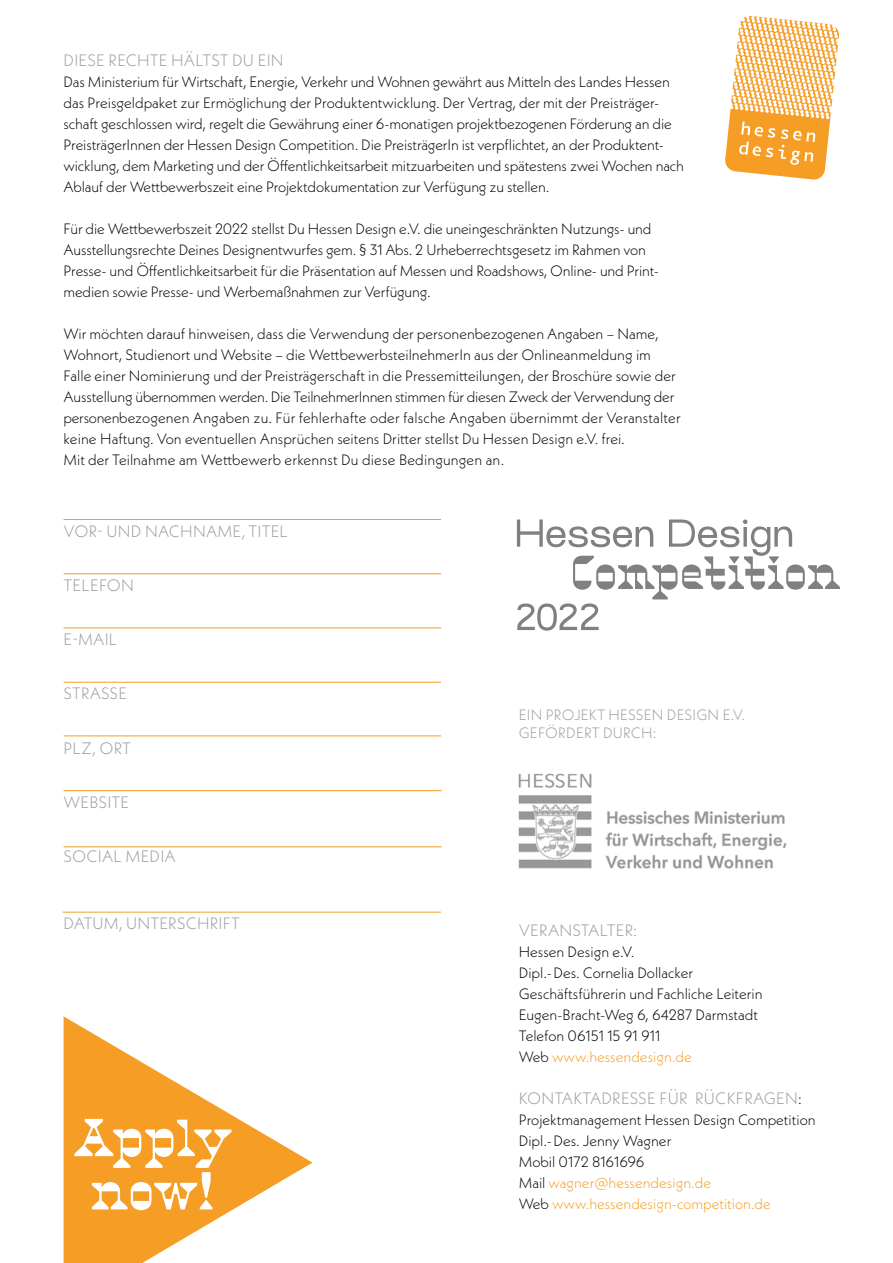
<style>
.page{position:relative;width:893px;height:1263px;background:#fff}
.page>*{position:absolute;margin:0;border:0;box-sizing:border-box;transform-origin:0 0}
.t1{font:53.25px/53.2px "ABC Pareto Triangular";letter-spacing:-.01em;color:#fff}
.t2{font:300 16.5px "Neue Kabel";letter-spacing:.01em;color:#9c9c9c}
.t3{font:300 15px/21px "Neue Kabel";letter-spacing:-.01em;color:#000}
.t4{font:300 15px/18px "Neue Kabel";letter-spacing:.01em;color:#9c9c9c}
.s1{color:#f59d24}
.s2{font-size:15px;color:#000}
</style>
<div class="page">
<img style="left:518px;top:773px;width:269px;height:96px">
<svg style="left:725px;top:16px;width:114px;height:164px"></svg>
<hr style="left:64px;top:519px;width:377px;height:1px;background:#f59d24">
<hr style="left:64px;top:573px;width:377px;height:1px;background:#f59d24">
<hr style="left:64px;top:735px;width:377px;height:1px;background:#f59d24">
<hr style="left:64px;top:627px;width:377px;height:1px;background:#f59d24">
<hr style="left:64px;top:790px;width:378px;height:1px;background:#f59d24">
<hr style="left:64px;top:682px;width:377px;height:1px;background:#f59d24">
<hr style="left:64px;top:846px;width:378px;height:1px;background:#f59d24">
<hr style="left:63px;top:912px;width:378px;height:1px;background:#f59d24">
<svg style="left:64px;top:1016px;width:248px;height:247px;fill:#f59d24"></svg>
<svg style="left:517px;top:519px;width:323px;height:112px"></svg>
<p class="t2" style="left:64px;top:50px;width:222px">DIESE RECHTE HÄLTST DU EIN</p>
<p class="t3" style="left:64px;top:72px;width:622px">Das Ministerium für Wirtschaft, Energie, Verkehr und Wohnen gewährt aus Mitteln des Landes Hessen das Preisgeldpaket zur Ermöglichung der Produktentwicklung. Der Vertrag, der mit der Preisträger&shy;schaft geschlossen wird, regelt die Gewährung einer 6-monatigen projektbezogenen Förderung an die PreisträgerInnen der Hessen Design Competition. Die PreisträgerIn ist verpflichtet, an der Produktent&shy;wicklung, dem Marketing und der Öffentlichkeitsarbeit mitzuarbeiten und spätestens zwei Wochen nach Ablauf der Wettbewerbszeit eine Projektdokumentation zur Verfügung zu stellen.</p>
<p class="t3" style="left:64px;top:219px;width:597px">Für die Wettbewerbszeit 2022 stellst Du Hessen Design e.V. die uneingeschränkten Nutzungs- und Ausstellungsrechte Deines Designentwurfes gem. § 31 Abs. 2 Urheberrechtsgesetz im Rahmen von Presse- und Öffentlichkeitsarbeit für die Präsentation auf Messen und Roadshows, Online- und Print&shy;medien sowie Presse- und Werbemaßnahmen zur Verfügung.</p>
<p class="t3" style="left:64px;top:324px;width:619px">Wir möchten darauf hinweisen, dass die Verwendung der personenbezogenen Angaben – Name, Wohnort, Studienort und Website – die WettbewerbsteilnehmerIn aus der Onlineanmeldung im Falle einer Nominierung und der Preisträgerschaft in die Pressemitteilungen, der Broschüre sowie der Ausstellung übernommen werden. Die TeilnehmerInnen stimmen für diesen Zweck der Verwendung der personenbezogenen Angaben zu. Für fehlerhafte oder falsche Angaben übernimmt der Veranstalter keine Haftung. Von eventuellen Ansprüchen seitens Dritter stellst Du Hessen Design e.V. frei.<br>Mit der Teilnahme am Wettbewerb erkennst Du diese Bedingungen an.</p>
<p class="t2" style="left:64px;top:521px;width:226px">VOR- UND NACHNAME, TITEL</p>
<p class="t2" style="left:64px;top:575px;width:72px">TELEFON</p>
<p class="t2" style="left:64px;top:629px;width:55px">E-MAIL</p>
<p class="t2" style="left:64px;top:683px;width:65px">STRASSE</p>
<p class="t2" style="left:64px;top:737px;width:69px">PLZ, ORT</p>
<p class="t2" style="left:64px;top:791px;width:67px">WEBSITE</p>
<p class="t2" style="left:64px;top:845px;width:114px">SOCIAL MEDIA</p>
<p class="t2" style="left:64px;top:913px;width:178px">DATUM, UNTERSCHRIFT</p>
<h1 class="t1" style="left:74px;top:1108px;width:159px">Apply now!</h1>
<p class="t4" style="left:519px;top:705px;width:228px">EIN PROJEKT HESSEN DESIGN E.V.<br>GEFÖRDERT DURCH:</p>
<p class="t2" style="left:519px;top:920px;width:120px">VERANSTALTER:</p>
<p class="t3" style="left:519px;top:941px;width:245px">Hessen Design e.V.<br>Dipl.-Des. Cornelia Dollacker<br>Geschäftsführerin und Fachliche Leiterin<br>Eugen-Bracht-Weg 6, 64287 Darmstadt<br>Telefon 06151 15 91 911<br>Web <span class="s1">www.hessendesign.de</span></p>
<p class="t2" style="left:519px;top:1088px;width:284px">KONTAKTADRESSE FÜR RÜCKFRAGEN<span class="s2">:</span></p>
<p class="t3" style="left:519px;top:1109px;width:298px">Projektmanagement Hessen Design Competition<br>Dipl.-Des. Jenny Wagner<br>Mobil 0172 8161696<br>Mail <span class="s1">wagner@hessendesign.de<br></span>Web <span class="s1">www.hessendesign-competition.de</span></p>
</div>
